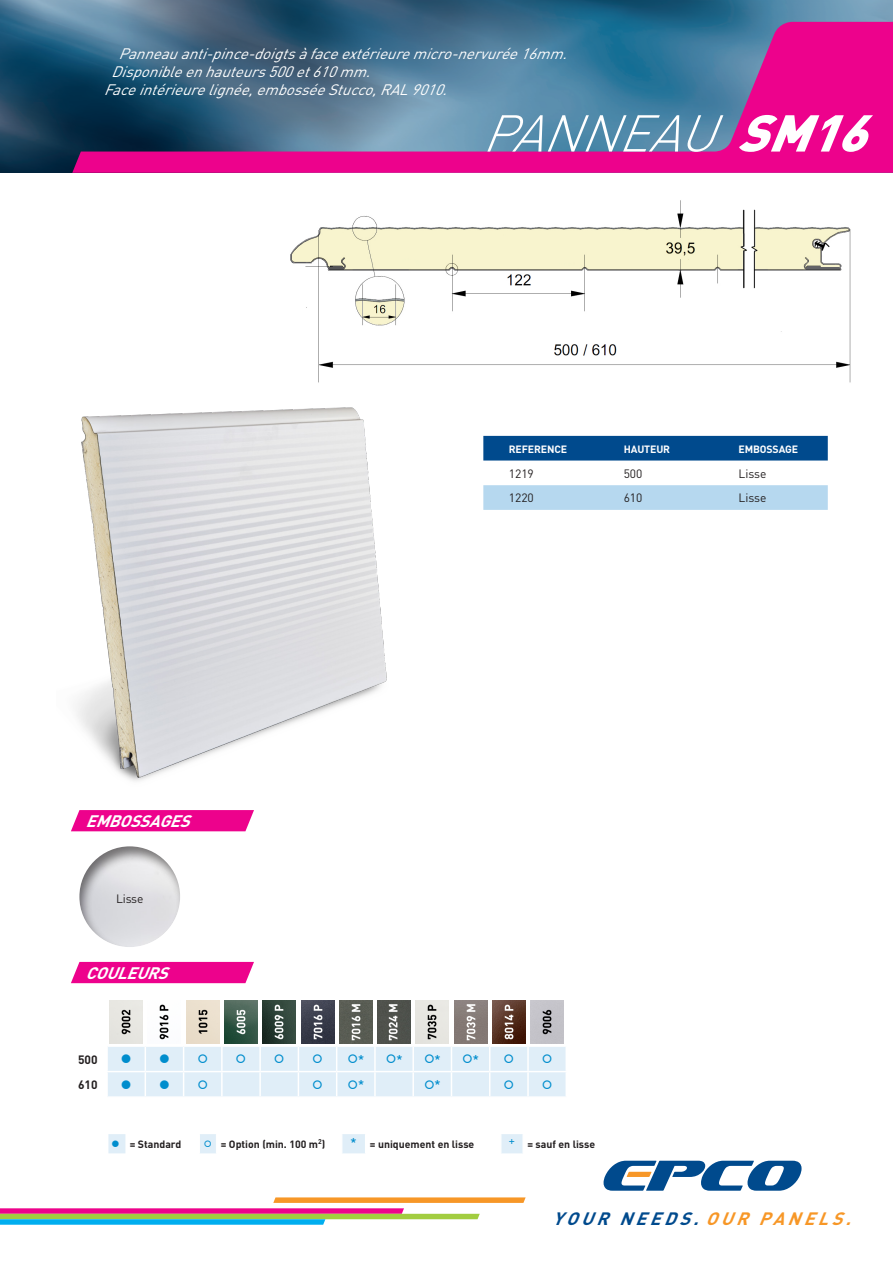
<style>
.page{position:relative;width:893px;height:1263px;background:#fff}
.page>*{position:absolute;margin:0;border:0;box-sizing:border-box;transform-origin:0 0}
.t1{font:italic 300 51px "DIN";color:#fff}
.t2{font:italic 700 17.7px "DIN";color:#004a8d}
.t3{font:italic 700 16.5px "DIN";color:#fff}
.texte_bandeau_haut{font:italic 15px "DIN";color:#fff}
.t4{font:12px "DIN";color:#231f20}
.t5{font:700 12px "DIN";letter-spacing:-.01em;color:#231f20}
.t6{font:700 10.5px "DIN";color:#231f20}
.t7{font:700 10.5px "DIN";letter-spacing:-.01em;color:#fff}
.s1{font-weight:900}
.s2{color:#f79727}
</style>
<div class="page">
<img style="left:0;top:0;width:893px;height:173px">
<svg style="left:0;top:1197px;width:526px;height:28px"></svg>
<svg style="left:604px;top:1161px;width:197px;height:30px"></svg>
<svg style="left:72px;top:22px;width:821px;height:151px;background:#73528f"></svg>
<img style="left:290px;top:200px;width:561px;height:183px">
<img style="left:76px;top:407px;width:311px;height:374px">
<svg style="left:71px;top:810px;width:183px;height:21px;background:#ed0e91"></svg>
<div style="left:78px;top:844px;width:103px;height:104px;background:#231f20;opacity:.6"></div>
<div style="left:483px;top:436px;width:345px;height:24px;background:#004a8d"></div>
<div style="left:483px;top:485px;width:345px;height:25px;background:#b6d8ef"></div>
<div style="left:71px;top:962px;width:183px;height:21px;background:#ed028c"></div>
<svg style="left:108px;top:1134px;width:415px;height:19px"></svg>
<svg style="left:108px;top:1000px;width:458px;height:97px"></svg>
<p class="texte_bandeau_haut" style="left:118px;top:44px;width:457px">Panneauanti-pince-doigtsàfaceextérieuremicro-nervurée16mm.</p>
<p class="texte_bandeau_haut" style="left:111px;top:62px;width:267px">Disponibleenhauteurs500et610mm.</p>
<p class="texte_bandeau_haut" style="left:104px;top:80px;width:352px">Faceintérieurelignée,embosséeStucco,RAL9010.</p>
<p class="t1" style="left:482px;top:102px;width:410px">PANNEAU <span class="s1">SM16</span></p>
<p class="t3" style="left:86px;top:810px;width:113px">EMBOSSAGES</p>
<p class="t4" style="left:116px;top:891px;width:29px">Lisse</p>
<p class="t3" style="left:86px;top:962px;width:91px">COULEURS</p>
<p class="t5" style="left:78px;top:1052px;width:21px">500</p>
<p class="t5" style="left:78px;top:1077px;width:21px">610</p>
<p class="t7" style="left:509px;top:442px;width:60px">REFERENCE</p>
<p class="t7" style="left:624px;top:442px;width:48px">HAUTEUR</p>
<p class="t7" style="left:738px;top:442px;width:61px">EMBOSSAGE</p>
<p class="t4" style="left:509px;top:466px;width:27px">1219</p>
<p class="t4" style="left:624px;top:466px;width:20px">500</p>
<p class="t4" style="left:738px;top:466px;width:29px">Lisse</p>
<p class="t4" style="left:509px;top:491px;width:27px">1220</p>
<p class="t4" style="left:624px;top:491px;width:20px">610</p>
<p class="t4" style="left:738px;top:491px;width:29px">Lisse</p>
<p class="t6" style="left:130px;top:1137px;width:53px">= Standard</p>
<p class="t6" style="left:221px;top:1137px;width:106px">= Option (min. 100 m<sup>2</sup>)</p>
<p class="t6" style="left:370px;top:1137px;width:106px">= uniquement en lisse</p>
<p class="t6" style="left:527px;top:1137px;width:69px">= sauf en lisse</p>
<p class="t2" style="left:552px;top:1207px;width:308px">YOUR NEEDS. <span class="s2">OUR PANELS.</span></p>
</div>
